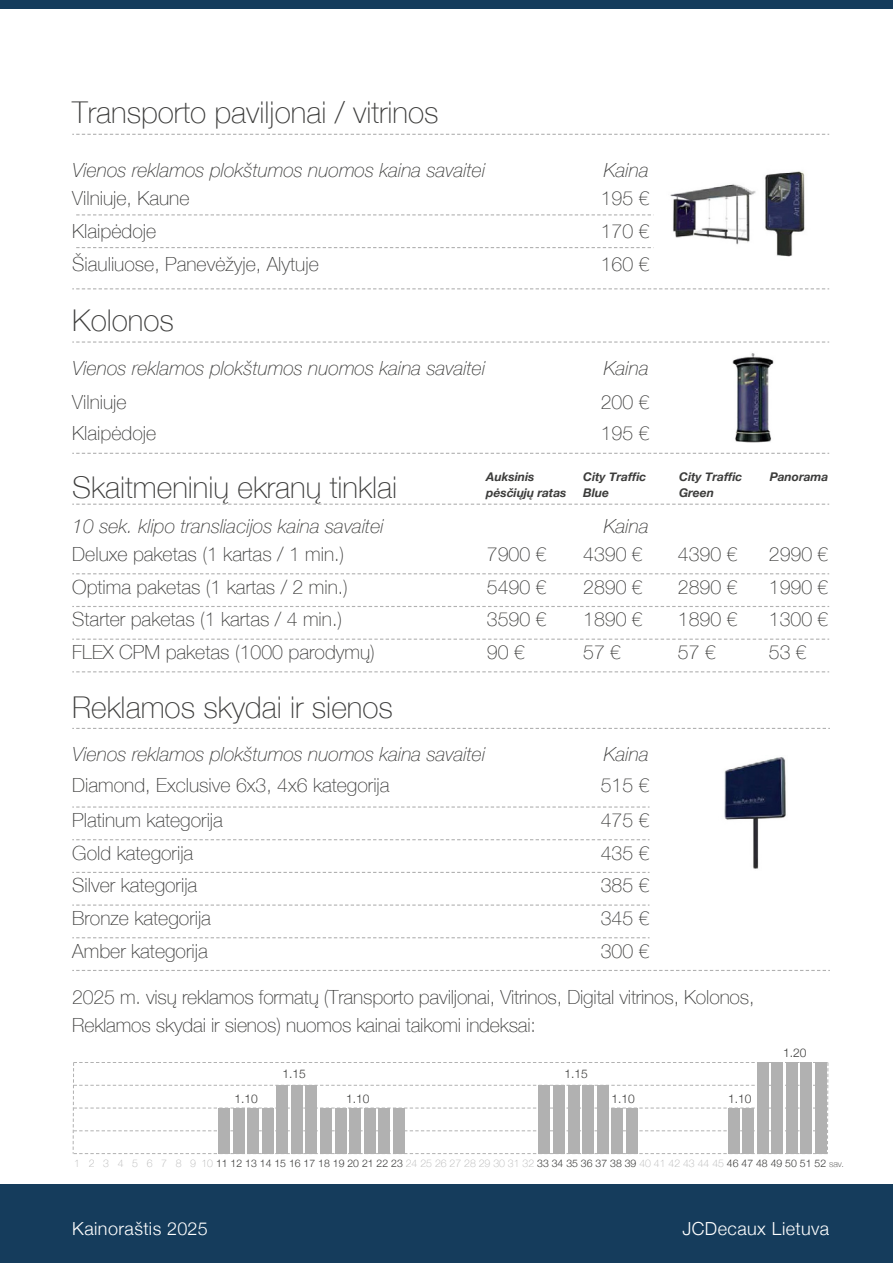
<style>
.page{position:relative;width:893px;height:1263px;background:#fff}
.page>*{position:absolute;margin:0;border:0;box-sizing:border-box;transform-origin:0 0}
.t1{font:100 30px "Helvetica Neue";color:#3c3c3b}
.t2{font:100 19.5px/32.7px "Helvetica Neue";color:#3c3c3b}
.t3{font:italic 100 19.5px "Helvetica Neue";color:#3c3c3b}
.t4{font:300 18px "Helvetica Neue";letter-spacing:.025em;color:#fff}
.t5{font:italic 700 12px/15.9px "Helvetica Neue";color:#3c3c3b}
.t6{font:300 12px "Helvetica Neue";color:#3c3c3b}
.t7{font:300 10.5px "Helvetica Neue";color:#3c3c3b}
.s1{font-weight:100;color:#b1b1b1}
.s2{font-weight:100;font-size:9px}
</style>
<div class="page">
<div style="left:0;top:0;width:893px;height:9px;background:#153c5c"></div>
<div style="left:0;top:1184px;width:893px;height:79px;background:#153c5c"></div>
<svg style="left:72px;top:288px;width:757px;height:1px"></svg>
<svg style="left:76px;top:247px;width:575px;height:1px"></svg>
<svg style="left:76px;top:214px;width:575px;height:1px"></svg>
<svg style="left:72px;top:134px;width:757px;height:1px"></svg>
<img style="left:670px;top:171px;width:135px;height:86px">
<svg style="left:72px;top:872px;width:577px;height:1px"></svg>
<svg style="left:72px;top:904px;width:577px;height:2px"></svg>
<svg style="left:72px;top:937px;width:577px;height:1px"></svg>
<svg style="left:72px;top:970px;width:758px;height:1px"></svg>
<svg style="left:72px;top:728px;width:758px;height:1px"></svg>
<svg style="left:72px;top:839px;width:577px;height:1px"></svg>
<svg style="left:72px;top:806px;width:577px;height:2px"></svg>
<img style="left:724px;top:757px;width:62px;height:112px">
<svg style="left:72px;top:639px;width:757px;height:1px"></svg>
<svg style="left:72px;top:671px;width:757px;height:1px"></svg>
<svg style="left:72px;top:606px;width:757px;height:1px"></svg>
<svg style="left:72px;top:573px;width:757px;height:1px"></svg>
<svg style="left:72px;top:504px;width:757px;height:1px"></svg>
<svg style="left:72px;top:453px;width:757px;height:1px"></svg>
<svg style="left:72px;top:341px;width:757px;height:2px"></svg>
<img style="left:732px;top:353px;width:42px;height:90px">
<svg style="left:72px;top:1062px;width:757px;height:92px"></svg>
<div style="left:815px;top:1062px;width:12px;height:91px;background:#b1b1b1"></div>
<div style="left:801px;top:1062px;width:11px;height:91px;background:#b1b1b1"></div>
<div style="left:786px;top:1062px;width:11px;height:91px;background:#b1b1b1"></div>
<div style="left:772px;top:1062px;width:11px;height:91px;background:#b1b1b1"></div>
<div style="left:757px;top:1062px;width:11px;height:91px;background:#b1b1b1"></div>
<div style="left:742px;top:1108px;width:12px;height:45px;background:#b1b1b1"></div>
<div style="left:728px;top:1108px;width:11px;height:45px;background:#b1b1b1"></div>
<div style="left:626px;top:1108px;width:11px;height:45px;background:#b1b1b1"></div>
<div style="left:611px;top:1108px;width:12px;height:45px;background:#b1b1b1"></div>
<div style="left:597px;top:1085px;width:11px;height:68px;background:#b1b1b1"></div>
<div style="left:582px;top:1085px;width:12px;height:68px;background:#b1b1b1"></div>
<div style="left:568px;top:1085px;width:11px;height:68px;background:#b1b1b1"></div>
<div style="left:553px;top:1085px;width:12px;height:68px;background:#b1b1b1"></div>
<div style="left:539px;top:1085px;width:11px;height:68px;background:#b1b1b1"></div>
<div style="left:393px;top:1108px;width:11px;height:45px;background:#b1b1b1"></div>
<div style="left:379px;top:1108px;width:11px;height:45px;background:#b1b1b1"></div>
<div style="left:364px;top:1108px;width:11px;height:45px;background:#b1b1b1"></div>
<div style="left:349px;top:1108px;width:12px;height:45px;background:#b1b1b1"></div>
<div style="left:335px;top:1108px;width:11px;height:45px;background:#b1b1b1"></div>
<div style="left:320px;top:1108px;width:12px;height:45px;background:#b1b1b1"></div>
<div style="left:306px;top:1085px;width:11px;height:68px;background:#b1b1b1"></div>
<div style="left:291px;top:1085px;width:12px;height:68px;background:#b1b1b1"></div>
<div style="left:277px;top:1085px;width:11px;height:68px;background:#b1b1b1"></div>
<div style="left:262px;top:1108px;width:11px;height:45px;background:#b1b1b1"></div>
<div style="left:248px;top:1108px;width:11px;height:45px;background:#b1b1b1"></div>
<div style="left:233px;top:1108px;width:11px;height:45px;background:#b1b1b1"></div>
<div style="left:218px;top:1108px;width:12px;height:45px;background:#b1b1b1"></div>
<h1 class="t1" style="left:72px;top:90px;width:368px">Transporto paviljonai / vitrinos</h1>
<p class="t3" style="left:72px;top:155px;width:414px">Vienos reklamos plokštumos nuomos kaina savaitei</p>
<p class="t2" style="left:72px;top:181px;width:119px">Vilniuje, Kaune</p>
<p class="t2" style="left:601px;top:181px;width:50px;text-align:justify">195 € 170 € 160 €</p>
<p class="t3" style="left:604px;top:155px;width:47px">Kaina</p>
<p class="t2" style="left:72px;top:214px;width:248px">Klaipėdoje<br>Šiauliuose, Panevėžyje, Alytuje</p>
<h1 class="t1" style="left:72px;top:298px;width:103px">Kolonos</h1>
<p class="t3" style="left:72px;top:354px;width:414px">Vienos reklamos plokštumos nuomos kaina savaitei</p>
<p class="t2" style="left:72px;top:385px;width:85px;line-height:31.3px">Vilniuje<br>Klaipėdoje</p>
<p class="t3" style="left:604px;top:354px;width:47px">Kaina</p>
<p class="t2" style="left:601px;top:385px;width:50px;line-height:31.3px">200 €<br>195 €</p>
<h1 class="t1" style="left:72px;top:464px;width:326px">Skaitmeninių ekranų tinklai</h1>
<p class="t3" style="left:72px;top:511px;width:313px">10 sek. klipo transliacijos kaina savaitei</p>
<p class="t5" style="left:486px;top:469px;width:82px">Auksinis pėsčiųjų ratas</p>
<p class="t5" style="left:583px;top:469px;width:65px">City Traffic<br>Blue</p>
<p class="t5" style="left:679px;top:469px;width:65px">City Traffic<br>Green</p>
<p class="t5" style="left:770px;top:469px;width:60px">Panorama</p>
<p class="t3" style="left:604px;top:511px;width:47px">Kaina</p>
<p class="t2" style="left:72px;top:537px;width:274px">Deluxe paketas (1 kartas / 1 min.)</p>
<p class="t2" style="left:487px;top:537px;width:61px">7900 €</p>
<p class="t2" style="left:583px;top:537px;width:61px">4390 €</p>
<p class="t2" style="left:678px;top:537px;width:61px">4390 €</p>
<p class="t2" style="left:769px;top:537px;width:61px">2990 €</p>
<p class="t2" style="left:72px;top:570px;width:277px">Optima paketas (1 kartas / 2 min.)</p>
<p class="t2" style="left:487px;top:570px;width:61px">5490 €</p>
<p class="t2" style="left:583px;top:570px;width:61px">2890 €</p>
<p class="t2" style="left:678px;top:570px;width:61px">2890 €</p>
<p class="t2" style="left:769px;top:570px;width:61px">1990 €</p>
<p class="t2" style="left:72px;top:602px;width:271px">Starter paketas (1 kartas / 4 min.)</p>
<p class="t2" style="left:487px;top:602px;width:61px">3590 €</p>
<p class="t2" style="left:583px;top:602px;width:61px">1890 €</p>
<p class="t2" style="left:678px;top:602px;width:61px">1890 €</p>
<p class="t2" style="left:769px;top:602px;width:61px">1300 €</p>
<p class="t2" style="left:487px;top:635px;width:39px">90 €</p>
<p class="t2" style="left:583px;top:635px;width:39px">57 €</p>
<p class="t2" style="left:678px;top:635px;width:39px">57 €</p>
<p class="t2" style="left:769px;top:635px;width:39px">53 €</p>
<p class="t2" style="left:72px;top:635px;width:304px">FLEX CPM paketas (1000 parodymų)</p>
<h1 class="t1" style="left:72px;top:684px;width:322px">Reklamos skydai ir sienos</h1>
<p class="t3" style="left:72px;top:739px;width:414px">Vienos reklamos plokštumos nuomos kaina savaitei</p>
<p class="t2" style="left:72px;top:768px;width:319px">Diamond, Exclusive 6x3, 4x6 kategorija</p>
<p class="t3" style="left:604px;top:739px;width:47px">Kaina</p>
<p class="t2" style="left:601px;top:768px;width:50px">515 €</p>
<p class="t2" style="left:72px;top:803px;width:152px">Platinum kategorija</p>
<p class="t2" style="left:601px;top:803px;width:50px">475 €<br>435 €</p>
<p class="t2" style="left:72px;top:868px;width:127px">Silver kategorija</p>
<p class="t2" style="left:601px;top:868px;width:50px">385 €</p>
<p class="t2" style="left:72px;top:901px;width:140px">Bronze kategorija</p>
<p class="t2" style="left:601px;top:901px;width:50px">345 €<br>300 €</p>
<p class="t2" style="left:72px;top:835px;width:123px">Gold kategorija</p>
<p class="t2" style="left:72px;top:933px;width:137px">Amber kategorija</p>
<p class="t2" style="left:72px;top:982px;width:684px;line-height:27.9px">2025 m. visų reklamos formatų (Transporto paviljonai, Vitrinos, Digital vitrinos, Kolonos,<br>Reklamos skydai ir sienos) nuomos kainai taikomi indeksai:</p>
<p class="t6" style="left:235px;top:1089px;width:25px">1.10</p>
<p class="t6" style="left:282px;top:1064px;width:25px">1.15</p>
<p class="t6" style="left:565px;top:1064px;width:25px">1.15</p>
<p class="t6" style="left:346px;top:1089px;width:25px">1.10</p>
<p class="t6" style="left:611px;top:1089px;width:25px">1.10</p>
<p class="t6" style="left:728px;top:1089px;width:25px">1.10</p>
<p class="t6" style="left:783px;top:1043px;width:25px">1.20</p>
<p class="t7" style="left:74px;top:1155px;width:771px"><span class="s1">1 2 3 4 5 6 7 8 9 10</span> 11 12 13 14 15 16 17 18 19 20 21 22 23 <span class="s1">24 25 26 27 28 29 30 31 32</span> 33 34 35 36 37 38 39 <span class="s1">40 41 42 43 44 45</span> 46 47 48 49 50 51 52 <span class="s2">sav.</span></p>
<p class="t4" style="left:72px;top:1214px;width:137px">Kainoraštis 2025</p>
<p class="t4" style="left:682px;top:1214px;width:148px">JCDecaux Lietuva</p>
</div>
